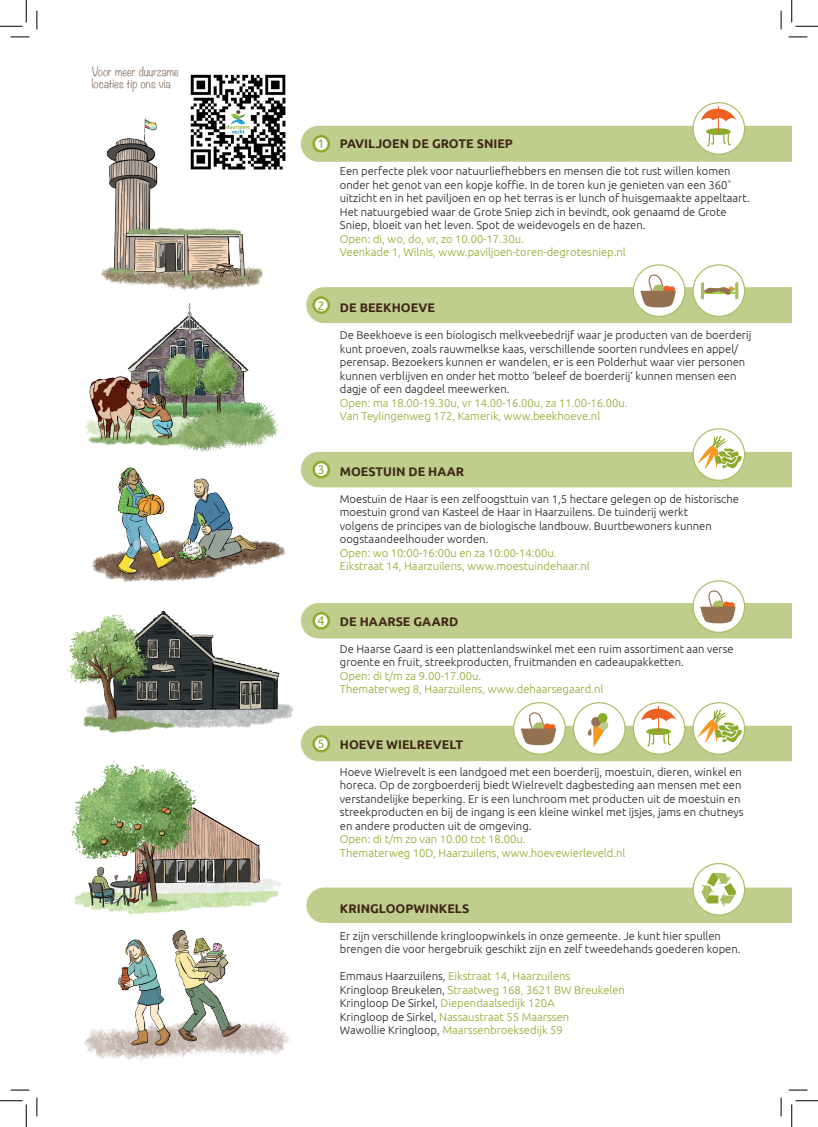
<style>
.page{position:relative;width:818px;height:1127px;background:#fff}
.page>*{position:absolute;margin:0;border:0;box-sizing:border-box;transform-origin:0 0}
.t1{font:700 12.5px "Ubuntu";color:#412718}
.t2{font:12.5px "Ubuntu";color:#8caa2c}
.t3{font:300 11.25px/13.5px "Ubuntu";color:#231f20}
.t4{font:300 11.25px/13.5px "Ubuntu";color:#8caa2c}
.t5{font:300 11.25px/12.5px "Noteworthy";color:#8c786c}
.s1{color:#231f20}
</style>
<div class="page">
<img style="left:84px;top:956px;width:206px;height:105px">
<svg style="left:693px;top:265px;width:51px;height:51px"></svg>
<svg style="left:693px;top:580px;width:51px;height:52px"></svg>
<svg style="left:301px;top:586px;width:491px;height:52px"></svg>
<svg style="left:633px;top:265px;width:52px;height:51px"></svg>
<svg style="left:306px;top:271px;width:486px;height:52px"></svg>
<svg style="left:301px;top:106px;width:491px;height:56px"></svg>
<svg style="left:693px;top:863px;width:51px;height:51px"></svg>
<svg style="left:306px;top:872px;width:486px;height:50px"></svg>
<img style="left:85px;top:306px;width:194px;height:123px">
<img style="left:70px;top:760px;width:212px;height:196px">
<img style="left:66px;top:611px;width:228px;height:123px">
<svg style="left:693px;top:428px;width:51px;height:52px"></svg>
<svg style="left:301px;top:435px;width:491px;height:52px"></svg>
<img style="left:86px;top:429px;width:200px;height:153px">
<img style="left:101px;top:118px;width:162px;height:188px">
<svg style="left:301px;top:705px;width:491px;height:56px"></svg>
<img style="left:185px;top:74px;width:101px;height:101px">
<svg style="left:11px;top:36px;width:18px;height:2px"></svg>
<svg style="left:788px;top:36px;width:19px;height:2px"></svg>
<svg style="left:11px;top:1089px;width:18px;height:1px"></svg>
<svg style="left:788px;top:1089px;width:19px;height:1px"></svg>
<svg style="left:36px;top:11px;width:2px;height:18px"></svg>
<svg style="left:36px;top:1097px;width:2px;height:18px"></svg>
<svg style="left:780px;top:11px;width:2px;height:18px"></svg>
<svg style="left:780px;top:1097px;width:2px;height:18px"></svg>
<svg style="left:0;top:0;width:27px;height:27px"></svg>
<svg style="left:0;top:1100px;width:27px;height:26px"></svg>
<svg style="left:791px;top:0;width:27px;height:27px"></svg>
<svg style="left:791px;top:1100px;width:27px;height:26px"></svg>
<p class="t5" style="left:92px;top:65px;width:89px">Voor meer duurzame locaties tip ons via</p>
<p class="t2" style="left:318px;top:136px;width:9px">1</p>
<p class="t1" style="left:340px;top:136px;width:175px">PAVILJOEN DE GROTE SNIEP</p>
<p class="t3" style="left:340px;top:164px;width:411px">Een perfecte plek voor natuurliefhebbers en mensen die tot rust willen komen onder het genot van een kopje koffie. In de toren kun je genieten van een 360˚ uitzicht en in het paviljoen en op het terras is er lunch of huisgemaakte appeltaart.<br>Het natuurgebied waar de Grote Sniep zich in bevindt, ook genaamd de Grote Sniep, bloeit van het leven. Spot de weidevogels en de hazen.</p>
<p class="t4" style="left:340px;top:232px;width:287px">Open: di, wo, do, vr, zo 10.00-17.30u.<br>Veenkade 1, Wilnis, www.paviljoen-toren-degrotesniep.nl</p>
<p class="t2" style="left:318px;top:297px;width:9px">2</p>
<p class="t1" style="left:340px;top:300px;width:97px">DE BEEKHOEVE</p>
<p class="t3" style="left:340px;top:328px;width:413px">De Beekhoeve is een biologisch melkveebedrijf waar je producten van de boerderij kunt proeven, zoals rauwmelkse kaas, verschillende soorten rundvlees en appel/ perensap. Bezoekers kunnen er wandelen, er is een Polderhut waar vier personen kunnen verblijven en onder het motto ‘beleef de boerderij’ kunnen mensen een dagje of een dagdeel meewerken.</p>
<p class="t4" style="left:340px;top:395px;width:289px">Open: ma 18.00-19.30u, vr 14.00-16.00u, za 11.00-16.00u.<br>Van Teylingenweg 172, Kamerik, www.beekhoeve.nl</p>
<p class="t2" style="left:318px;top:462px;width:9px">3</p>
<p class="t1" style="left:340px;top:463px;width:126px">MOESTUIN DE HAAR</p>
<p class="t3" style="left:340px;top:491px;width:400px">Moestuin de Haar is een zelfoogsttuin van 1,5 hectare gelegen op de historische moestuin grond van Kasteel de Haar in Haarzuilens. De tuinderij werkt<br>volgens de principes van de biologische landbouw. Buurtbewoners kunnen oogstaandeelhouder worden.</p>
<p class="t4" style="left:340px;top:545px;width:251px">Open: wo 10:00-16:00u en za 10:00-14:00u.<br>Eikstraat 14, Haarzuilens, www.moestuindehaar.nl</p>
<p class="t2" style="left:318px;top:613px;width:9px">4</p>
<p class="t1" style="left:340px;top:613px;width:120px">DE HAARSE GAARD</p>
<p class="t3" style="left:340px;top:641px;width:395px">De Haarse Gaard is een plattenlandswinkel met een ruim assortiment aan verse groente en fruit, streekproducten, fruitmanden en cadeaupakketten.</p>
<p class="t4" style="left:340px;top:668px;width:265px">Open: di t/m za 9.00-17.00u.<br>Thematerweg 8, Haarzuilens, www.dehaarsegaard.nl</p>
<p class="t2" style="left:318px;top:736px;width:9px">5</p>
<p class="t1" style="left:340px;top:736px;width:125px">HOEVE WIELREVELT</p>
<p class="t3" style="left:340px;top:764px;width:405px">Hoeve Wielrevelt is een landgoed met een boerderij, moestuin, dieren, winkel en horeca. Op de zorgboerderij biedt Wielrevelt dagbesteding aan mensen met een verstandelijke beperking. Er is een lunchroom met producten uit de moestuin en streekproducten en bij de ingang is een kleine winkel met ijsjes, jams en chutneys en andere producten uit de omgeving.</p>
<p class="t4" style="left:340px;top:832px;width:287px">Open: di t/m zo van 10.00 tot 18.00u.<br>Thematerweg 10D, Haarzuilens, www.hoevewierleveld.nl</p>
<p class="t1" style="left:340px;top:900px;width:131px">KRINGLOOPWINKELS</p>
<p class="t3" style="left:340px;top:928px;width:402px">Er zijn verschillende kringloopwinkels in onze gemeente. Je kunt hier spullen brengen die voor hergebruik geschikt zijn en zelf tweedehands goederen kopen.</p>
<p class="t4" style="left:340px;top:968px;width:287px"><span class="s1">Emmaus Haarzuilens,</span> Eikstraat 14, Haarzuilens<br><span class="s1">Kringloop Breukelen,</span> Straatweg 168, 3621 BW Breukelen <span class="s1">Kringloop De Sirkel,</span> Diependaalsedijk 120A<br><span class="s1">Kringloop de Sirkel,</span> Nassaustraat 55 Maarssen<br><span class="s1">Wawollie Kringloop,</span> Maarssenbroeksedijk 59</p>
</div>
